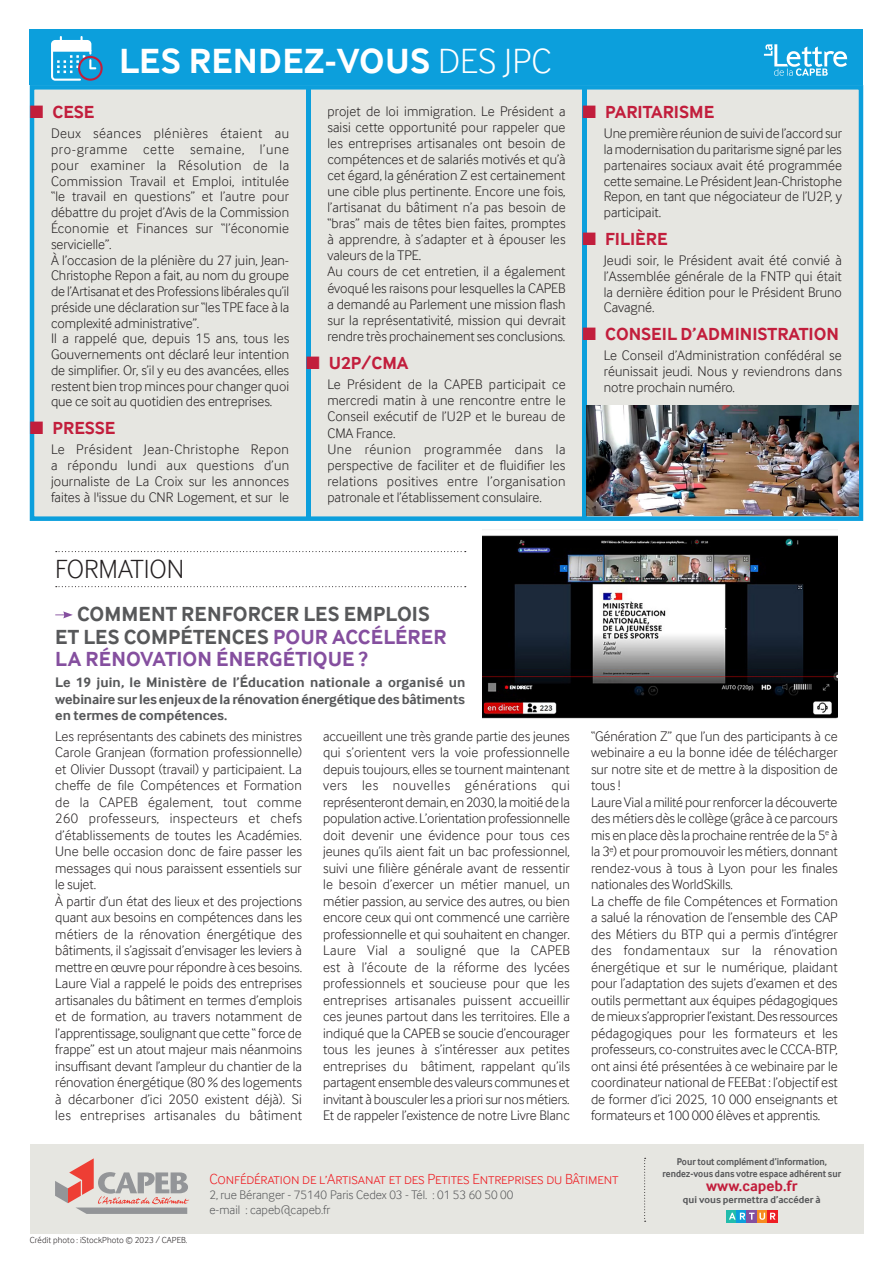
<style>
.page{position:relative;width:893px;height:1263px;background:#fff}
.page>*{position:absolute;margin:0;border:0;box-sizing:border-box;transform-origin:0 0}
.t1{font:700 36px "Inter Face";letter-spacing:.01em;color:#fff}
.Chap_Paraph{font:300 27px "Inter Face";color:#231f20}
.Titre_article{font:700 21px/22.5px "Inter Face";letter-spacing:.005em;color:#57585a}
.t2{font:700 18px "Inter Face";color:#c21e3c}
.t3{font:700 15.45px "Inter Face";color:#c21e3c}
.t4{font:300 15px "Inter Face";letter-spacing:-.01em;color:#ee1d23}
.Textes_ok{font:300 14.25px/16.5px "Inter Face";letter-spacing:-.005em;color:#231f20;text-align:justify}
.Texte_rdv{font:300 14.25px/15.8px "Inter Face";color:#231f20;text-align:justify}
.Textes_ok-2{font:700 14.25px/16.5px "Inter Face";letter-spacing:-.01em;color:#57585a;text-align:justify}
.t5{font:300 12.75px "Inter Face";color:#57585a}
.t6{font:700 10.2px/12px "Inter Face";color:#57585a;text-align:center;scale:.9 1}
.t7{font:700 10.2px "Inter Face";color:#57585a}
.t8{font:300 9px "Inter Face";letter-spacing:.01em;color:#231f20}
.s1{font-weight:300}
.s2{color:#854f9f}
</style>
<div class="page">
<div style="left:30px;top:85px;width:833px;height:436px;background:#e6e6e1;border:4px solid #0c9fdc"></div>
<div style="left:30px;top:30px;width:833px;height:55px;background:#0c9fdc"></div>
<svg style="left:51px;top:36px;width:52px;height:45px"></svg>
<svg style="left:764px;top:44px;width:83px;height:32px"></svg>
<hr style="left:306px;top:89px;width:4px;height:430px;background:#0c9fdc">
<hr style="left:583px;top:89px;width:4px;height:430px;background:#0c9fdc">
<img style="left:587px;top:405px;width:272px;height:111px">
<svg style="left:56px;top:551px;width:410px;height:1px"></svg>
<svg style="left:56px;top:586px;width:410px;height:1px"></svg>
<svg style="left:55px;top:611px;width:18px;height:7px"></svg>
<img style="left:482px;top:529px;width:355px;height:190px">
<div style="left:30px;top:1144px;width:833px;height:89px;background:#e6e6e1"></div>
<svg style="left:644px;top:1158px;width:2px;height:64px"></svg>
<div style="left:726px;top:1210px;width:11px;height:13px;background:#22bcac"></div>
<div style="left:737px;top:1210px;width:10px;height:13px;background:#0c9fdc"></div>
<svg style="left:747px;top:1210px;width:10px;height:13px"></svg>
<div style="left:757px;top:1210px;width:10px;height:13px;background:#f68b1f"></div>
<svg style="left:767px;top:1210px;width:10px;height:13px"></svg>
<svg style="left:729px;top:1213px;width:46px;height:7px"></svg>
<svg style="left:55px;top:1158px;width:134px;height:56px"></svg>
<p class="t1" style="left:119px;top:40px;width:434px">LES RENDEZ-VOUS <span class="s1">DES JPC</span></p>
<p class="t2" style="left:30px;top:102px;width:66px">■ CESE</p>
<p class="Texte_rdv" style="left:51px;top:126px;width:240px">Deux séances plénières étaient au pro-‑gramme cette semaine, l’une pour examiner la Résolution de la Commission Travail et Emploi, intitulée “le travail en questions” et l’autre pour débattre du projet d’Avis de la Commission Économie et Finances sur “l’économie servicielle”.</p>
<p class="Texte_rdv" style="left:51px;top:252px;width:240px">À l’occasion de la plénière du 27 juin, Jean-Christophe Repon a fait, au nom du groupe de l’Artisanat et des Professions libérales qu’il préside une déclaration sur “les TPE face à la complexité administrative”.</p>
<p class="Texte_rdv" style="left:51px;top:331px;width:240px">Il a rappelé que, depuis 15 ans, tous les Gouvernements ont déclaré leur intention de simplifier. Or, s’il y eu des avancées, elles restent bien trop minces pour changer quoi que ce soit au quotidien des entreprises.</p>
<p class="t2" style="left:30px;top:418px;width:87px">■ PRESSE</p>
<p class="Texte_rdv" style="left:51px;top:442px;width:240px">Le Président Jean-Christophe Repon a répondu lundi aux questions d’un journaliste de La Croix sur les annonces faites à l'issue du CNR Logement, et sur le</p>
<p class="Texte_rdv" style="left:327px;top:103px;width:240px">projet de loi immigration. Le Président a saisi cette opportunité pour rappeler que les entreprises artisanales ont besoin de compétences et de salariés motivés et qu’à cet égard, la génération Z est certainement une cible plus pertinente. Encore une fois, l’artisanat du bâtiment n’a pas besoin de “bras” mais de têtes bien faites, promptes à apprendre, à s’adapter et à épouser les valeurs de la TPE.</p>
<p class="Texte_rdv" style="left:327px;top:264px;width:240px">Au cours de cet entretien, il a également évoqué les raisons pour lesquelles la CAPEB a demandé au Parlement une mission flash sur la représentativité, mission qui devrait rendre très prochainement ses conclusions.</p>
<p class="t2" style="left:306px;top:353px;width:104px">■ U2P/CMA</p>
<p class="Texte_rdv" style="left:327px;top:376px;width:240px">Le Président de la CAPEB participait ce mercredi matin à une rencontre entre le Conseil exécutif de l’U2P et le bureau de CMA France.</p>
<p class="Texte_rdv" style="left:327px;top:441px;width:240px">Une réunion programmée dans la perspective de faciliter et de fluidifier les relations positives entre l’organisation patronale et l’établissement consulaire.</p>
<p class="t2" style="left:583px;top:102px;width:133px">■ PARITARISME</p>
<p class="Texte_rdv" style="left:604px;top:126px;width:240px">Une première réunion de suivi de l’accord sur la modernisation du paritarisme signé par les partenaires sociaux avait été programmée cette semaine. Le Président Jean-Christophe Repon, en tant que négociateur de l’U2P, y participait.</p>
<p class="t2" style="left:583px;top:229px;width:87px">■ FILIÈRE</p>
<p class="Texte_rdv" style="left:604px;top:252px;width:240px">Jeudi soir, le Président avait été convié à l’Assemblée générale de la FNTP qui était la dernière édition pour le Président Bruno Cavagné.</p>
<p class="t2" style="left:583px;top:324px;width:258px">■ CONSEIL D’ADMINISTRATION</p>
<p class="Texte_rdv" style="left:604px;top:348px;width:240px">Le Conseil d’Administration confédéral se réunissait jeudi. Nous y reviendrons dans notre prochain numéro.</p>
<p class="Chap_Paraph" style="left:55px;top:553px;width:131px">FORMATION</p>
<p class="Titre_article" style="left:55px;top:603px;width:393px;text-indent:22px">COMMENT RENFORCER LES EMPLOIS<br>ET LES COMPÉTENCES <span class="s2">POUR ACCÉLÉRER<br>LA RÉNOVATION ÉNERGÉTIQUE ?</span></p>
<p class="Textes_ok-2" style="left:55px;top:674px;width:412px">Le 19 juin, le Ministère de l’Éducation nationale a organisé un webinaire sur les enjeux de la rénovation énergétique des bâtiments en termes de compétences.</p>
<p class="Textes_ok" style="left:55px;top:728px;width:248px">Les représentants des cabinets des ministres Carole Granjean (formation professionnelle) et Olivier Dussopt (travail) y participaient. La cheffe de file Compétences et Formation de la CAPEB également, tout comme 260 professeurs, inspecteurs et chefs d’établissements de toutes les Académies.<br>Une belle occasion donc de faire passer les messages qui nous paraissent essentiels sur le sujet.</p>
<p class="Textes_ok" style="left:55px;top:893px;width:248px">À partir d’un état des lieux et des projections quant aux besoins en compétences dans les métiers de la rénovation énergétique des bâtiments, il s’agissait d’envisager les leviers à mettre en œuvre pour répondre à ces besoins.</p>
<p class="Textes_ok" style="left:55px;top:975px;width:248px">Laure Vial a rappelé le poids des entreprises artisanales du bâtiment en termes d’emplois et de formation, au travers notamment de l’apprentissage, soulignant que cette “ force de frappe” est un atout majeur mais néanmoins insuffisant devant l’ampleur du chantier de la rénovation énergétique (80 % des logements à décarboner d’ici 2050 existent déjà). Si les entreprises artisanales du bâtiment</p>
<p class="Textes_ok" style="left:323px;top:728px;width:248px">accueillent une très grande partie des jeunes qui s’orientent vers la voie professionnelle depuis toujours, elles se tournent maintenant vers les nouvelles générations qui représenteront demain, en 2030, la moitié de la population active. L’orientation professionnelle doit devenir une évidence pour tous ces jeunes qu’ils aient fait un bac professionnel, suivi une filière générale avant de ressentir le besoin d’exercer un métier manuel, un métier passion, au service des autres, ou bien encore ceux qui ont commencé une carrière professionnelle et qui souhaitent en changer.</p>
<p class="Textes_ok" style="left:323px;top:942px;width:248px">Laure Vial a souligné que la CAPEB est à l’écoute de la réforme des lycées professionnels et soucieuse pour que les entreprises artisanales puissent accueillir ces jeunes partout dans les territoires. Elle a indiqué que la CAPEB se soucie d’encourager tous les jeunes à s’intéresser aux petites entreprises du bâtiment, rappelant qu’ils partagent ensemble des valeurs communes et invitant à bousculer les a priori sur nos métiers.<br>Et de rappeler l’existence de notre Livre Blanc</p>
<p class="Textes_ok" style="left:591px;top:728px;width:248px">“Génération Z” que l’un des participants à ce webinaire a eu la bonne idée de télécharger sur notre site et de mettre à la disposition de tous !</p>
<p class="Textes_ok" style="left:591px;top:794px;width:248px">Laure Vial a milité pour renforcer la découverte des métiers dès le collège (grâce à ce parcours mis en place dès la prochaine rentrée de la 5<sup>e</sup> à la 3<sup>e</sup>) et pour promouvoir les métiers, donnant rendez-vous à tous à Lyon pour les finales nationales des WorldSkills.</p>
<p class="Textes_ok" style="left:591px;top:893px;width:248px">La cheffe de file Compétences et Formation a salué la rénovation de l’ensemble des CAP des Métiers du BTP qui a permis d’intégrer des fondamentaux sur la rénovation énergétique et sur le numérique, plaidant pour l’adaptation des sujets d’examen et des outils permettant aux équipes pédagogiques de mieux s’approprier l’existant. Des ressources pédagogiques pour les formateurs et les professeurs, co-construites avec le CCCA-BTP, ont ainsi été présentées à ce webinaire par le coordinateur national de FEEBat : l’objectif est de former d’ici 2025, 10 000 enseignants et formateurs et 100 000 élèves et apprentis.</p>
<p class="t8" style="left:30px;top:1235px;width:159px">Crédit photo : iStockPhoto © 2023 / CAPEB.</p>
<p class="t4" style="left:209px;top:1170px;width:411px">Confédération de l’Artisanat et des Petites Entreprises du Bâtiment</p>
<p class="t5" style="left:209px;top:1187px;width:305px">2, rue Béranger - 75140 Paris Cedex 03 - Tél. : 01 53 60 50 00</p>
<p class="t5" style="left:209px;top:1202px;width:122px">e-mail : capeb@capeb.fr</p>
<p class="t6" style="left:663px;top:1155px;width:200px">Pour tout complément d’information, rendez-vous dans votre espace adhérent sur</p>
<p class="t3" style="left:706px;top:1177px;width:93px">www.capeb.fr</p>
<p class="t7" style="left:683px;top:1194px;width:139px">qui vous permettra d’accéder à</p>
</div>
